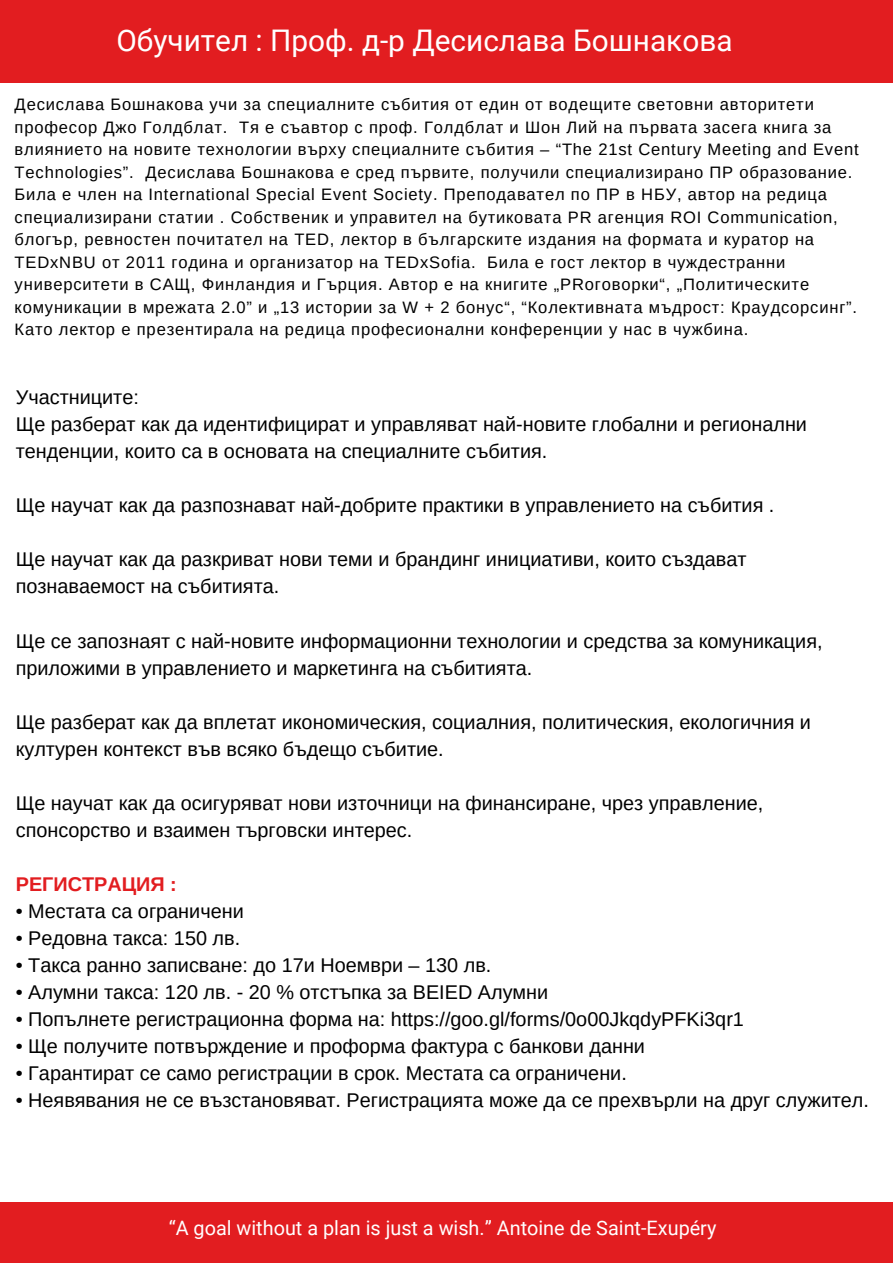
<style>
.page{position:relative;width:893px;height:1263px;background:#fff}
.page>*{position:absolute;margin:0;border:0;box-sizing:border-box;transform-origin:0 0}
.t1{font:29.85px "Roboto";color:#fff}
.t2{font:19.8px/27px "Arimo";color:#000}
.t3{font:19.8px "Roboto";color:#fff}
.t4{font:700 19.8px "Arimo";color:#e21d20}
.t5{font:16.5px/22.5px "Arimo";letter-spacing:.05em;color:#000}
</style>
<div class="page">
<div style="left:0;top:0;width:893px;height:82px;background:#e21d20"></div>
<div style="left:0;top:1201px;width:893px;height:62px;background:#e21d20"></div>
<h1 class="t1" style="left:116px;top:23px;width:618px">Обучител : Проф. д-р Десислава Бошнакова</h1>
<p class="t5" style="left:15px;top:93px;width:846px">Десислава Бошнакова учи за специалните събития от един от водещите световни авторитети професор Джо Голдблат. Tя е съавтор с проф. Голдблат и Шон Лий на първата засега книга за влиянието на новите технологии върху специалните събития – “The 21st Century Meeting and Event Technologies”. Десислава Бошнакова е сред първите, получили специализирано ПР образование.<br>Била е член на International Special Event Society. Преподавател по ПР в НБУ, автор на редица специализирани статии . Собственик и управител на бутиковата PR агенция ROI Communication, блогър, ревностен почитател на TED, лектор в българските издания на формата и куратор на TEDxNBU от 2011 година и организатор на TEDxSofia. Била е гост лектор в чуждестранни университети в САЩ, Финландия и Гърция. Автор е на книгите „PRоговорки“, „Политическите комуникации в мрежата 2.0” и „13 истории за W + 2 бонус“, “Колективната мъдрост: Краудсорсинг”.<br>Като лектор е презентирала на редица професионални конференции у нас в чужбина.</p>
<p class="t2" style="left:16px;top:384px;width:793px">Участниците:<br>Ще разберат как да идентифицират и управляват най-новите глобални и регионални тенденции, които са в основата на специалните събития.</p>
<p class="t2" style="left:16px;top:492px;width:760px">Ще научат как да разпознават най-добрите практики в управлението на събития .</p>
<p class="t2" style="left:16px;top:546px;width:732px">Ще научат как да разкриват нови теми и брaндинг инициативи, които създават познаваемост на събитията.</p>
<p class="t2" style="left:16px;top:627px;width:808px">Ще се запознаят с най-новите информационни технологии и средства за комуникация, приложими в управлението и маркетинга на събитията.</p>
<p class="t2" style="left:16px;top:708px;width:797px">Ще разберат как да вплетат икономическия, социалния, политическия, екологичния и културен контекст във всяко бъдещо събитие.</p>
<p class="t2" style="left:16px;top:789px;width:749px">Ще научат как да осигуряват нови източници на финансиране, чрез управление, спонсорство и взаимен търговски интерес.</p>
<p class="t4" style="left:16px;top:873px;width:163px">РЕГИСТРАЦИЯ :</p>
<p class="t2" style="left:16px;top:897px;width:229px">• Местата са ограничени</p>
<p class="t2" style="left:16px;top:924px;width:226px">• Редовна такса: 150 лв.</p>
<p class="t2" style="left:16px;top:951px;width:477px">• Такса ранно записване: до 17и Ноември – 130 лв.</p>
<p class="t2" style="left:16px;top:978px;width:534px">• Алумни такса: 120 лв. - 20 % отстъпка за ВЕIED Алумни</p>
<p class="t2" style="left:16px;top:1005px;width:730px">• Попълнете регистрационна форма на: https://goo.gl/forms/0o00JkqdyPFKi3qr1</p>
<p class="t2" style="left:16px;top:1032px;width:631px">• Ще получите потвърждение и проформа фактура с банкови данни</p>
<p class="t2" style="left:16px;top:1059px;width:613px">• Гарантират се само регистрации в срок. Местата са ограничени.</p>
<p class="t2" style="left:16px;top:1086px;width:855px">• Неявявания не се възстановяват. Регистрацията може да се прехвърли на друг служител.</p>
<p class="t3" style="left:169px;top:1217px;width:549px">“A goal without a plan is just a wish.” Antoine de Saint-Exupéry</p>
</div>
